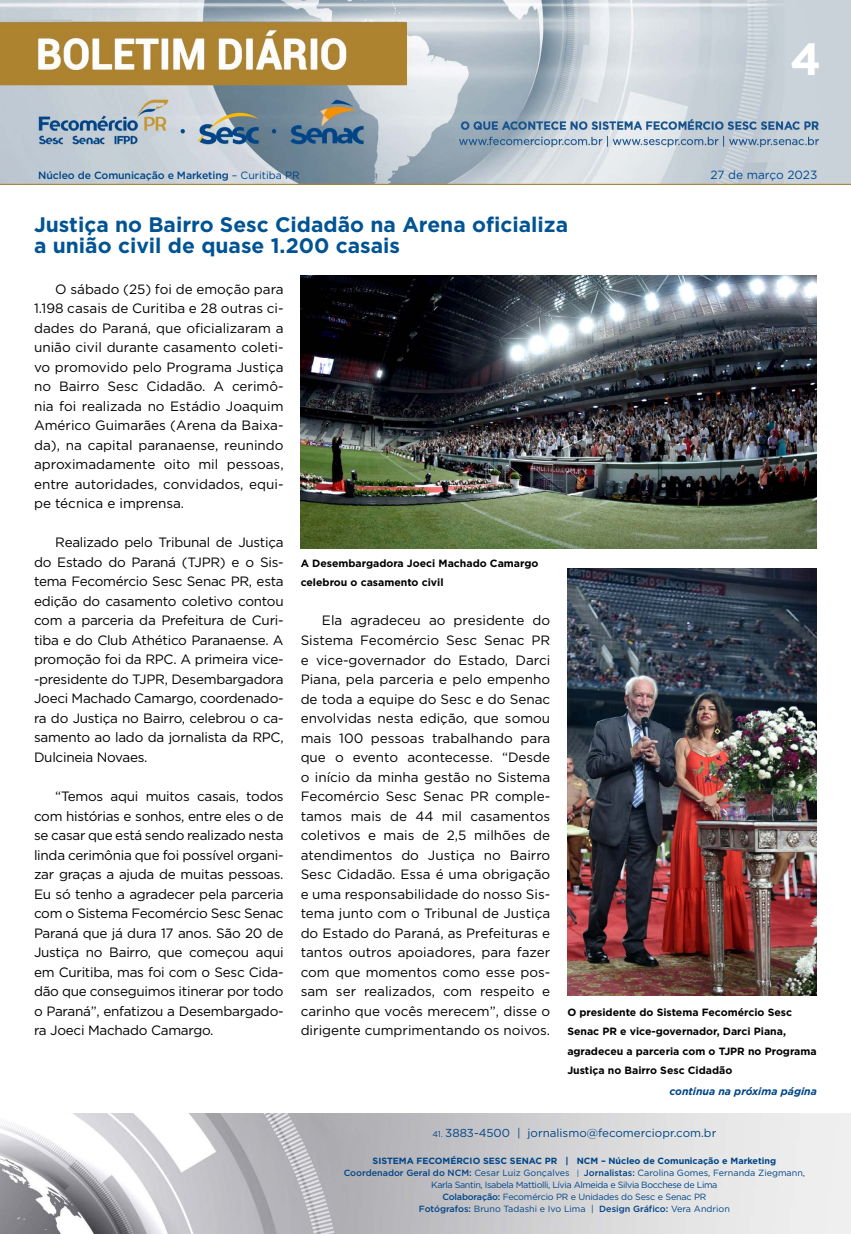
<style>
.page{position:relative;width:851px;height:1234px;background:#fff}
.page>*{position:absolute;margin:0;border:0;box-sizing:border-box;transform-origin:0 0}
.t1{font:700 45px "Gotham";color:#fff}
.t2{font:700 21px/21px "Gotham";color:#005493}
.t3{font:13.5px/19.5px "Gotham";letter-spacing:-.02em;color:#000;text-align:justify}
.t4{font:11.85px "Gotham";color:#004a93}
.t5{font:11.55px "Gotham";color:#004587}
.t6{font:700 10.5px/19.5px "Gotham";color:#000}
.t7{font:500 10.5px "Gotham";letter-spacing:-.01em;color:#004587}
.t8{font:italic 700 10.5px "Gotham";color:#004587}
.t9{font:9px/12px "Gotham";letter-spacing:-.02em;color:#004587;text-align:center}
.s1{font-weight:400}
.s2{font-size:8.25px}
.s3{font-weight:700}
.s4{font-weight:500}
.s5{font-size:7.65px}
</style>
<div class="page">
<img style="left:0;top:0;width:850px;height:184px">
<img style="left:0;top:1113px;width:850px;height:120px">
<img style="left:300px;top:275px;width:516px;height:273px">
<img style="left:567px;top:568px;width:249px;height:426px">
<h1 class="t1" style="left:790px;top:29px;width:33px">4</h1>
<p class="t7" style="left:38px;top:168px;width:263px">Núcleo de Comunicação e Marketing <span class="s1">– Curitiba PR</span></p>
<p class="t4" style="left:710px;top:167px;width:108px">27 de março 2023</p>
<h2 class="t2" style="left:34px;top:213px;width:535px">Justiça no Bairro Sesc Cidadão na Arena oficializa a união civil de quase 1.200 casais</h2>
<p class="t3" style="left:34px;top:279px;width:251px;text-indent:21px">O sábado (25) foi de emoção para 1.198 casais de Curitiba e 28 outras ci&shy;dades do Paraná, que oficializaram a união civil durante casamento coleti&shy;vo promovido pelo Programa Justiça no Bairro Sesc Cidadão. A cerimô&shy;nia foi realizada no Estádio Joaquim Américo Guimarães (Arena da Baixa&shy;da), na capital paranaense, reunindo aproximadamente oito mil pessoas, entre autoridades, convidados, equi&shy;pe técnica e imprensa.</p>
<p class="t3" style="left:34px;top:532px;width:251px;text-indent:21px">Realizado pelo Tribunal de Justiça do Estado do Paraná (TJPR) e o Sis&shy;tema Fecomércio Sesc Senac PR, esta edição do casamento coletivo contou com a parceria da Prefeitura de Curi&shy;tiba e do Club Athético Paranaense. A promoção foi da RPC. A primeira vice--presidente do TJPR, Desembargadora Joeci Machado Camargo, coordenado&shy;ra do Justiça no Bairro, celebrou o ca&shy;samento ao lado da jornalista da RPC, Dulcineia Novaes.</p>
<p class="t3" style="left:34px;top:786px;width:251px;text-indent:21px">“Temos aqui muitos casais, todos com histórias e sonhos, entre eles o de se casar que está sendo realizado nesta linda cerimônia que foi possível organi&shy;zar graças a ajuda de muitas pessoas.<br>Eu só tenho a agradecer pela parceria com o Sistema Fecomércio Sesc Senac Paraná que já dura 17 anos. São 20 de Justiça no Bairro, que começou aqui em Curitiba, mas foi com o Sesc Cida&shy;dão que conseguimos itinerar por todo o Paraná”, enfatizou a Desembargado&shy;ra Joeci Machado Camargo.</p>
<p class="t6" style="left:300px;top:553px;width:239px">A Desembargadora Joeci Machado Camargo celebrou o casamento civil</p>
<p class="t3" style="left:300px;top:610px;width:251px;text-indent:21px">Ela agradeceu ao presidente do Sistema Fecomércio Sesc Senac PR e vice-governador do Estado, Darci Piana, pela parceria e pelo empenho de toda a equipe do Sesc e do Senac envolvidas nesta edição, que somou mais 100 pessoas trabalhando para que o evento acontecesse. “Desde o início da minha gestão no Sistema Fecomércio Sesc Senac PR comple&shy;tamos mais de 44 mil casamentos coletivos e mais de 2,5 milhões de atendimentos do Justiça no Bairro Sesc Cidadão. Essa é uma obrigação e uma responsabilidade do nosso Sis&shy;tema junto com o Tribunal de Justiça do Estado do Paraná, as Prefeituras e tantos outros apoiadores, para fazer com que momentos como esse pos&shy;sam ser realizados, com respeito e carinho que vocês merecem”, disse o dirigente cumprimentando os noivos.</p>
<p class="t6" style="left:567px;top:1001px;width:251px">O presidente do Sistema Fecomércio Sesc Senac PR e vice-governador, Darci Piana, agradeceu a parceria com o TJPR no Programa Justiça no Bairro Sesc Cidadão</p>
<p class="t8" style="left:669px;top:1084px;width:149px">continua na próxima página</p>
<p class="t5" style="left:432px;top:1125px;width:285px"><span class="s2">41.</span> 3883-4500 | jornalismo@fecomerciopr.com.br</p>
<p class="t9" style="left:343px;top:1154px;width:463px"><span class="s3">SISTEMA FECOMÉRCIO SESC SENAC PR | NCM – Núcleo de Comunicação e Marketing </span><span class="s4">Coordenador Geral do NCM:</span> Cesar Luiz Gonçalves <span class="s5">|</span> <span class="s4">Jornalistas:</span> Carolina Gomes, Fernanda Ziegmann, Karla Santin, Isabela Mattiolli, Lívia Almeida e Silvia Bocchese de Lima<br><span class="s4">Colaboração:</span> Fecomércio PR e Unidades do Sesc e Senac PR<br><span class="s4">Fotógrafos:</span> Bruno Tadashi e Ivo Lima | <span class="s4">Design Gráfico:</span> Vera Andrion</p>
</div>
